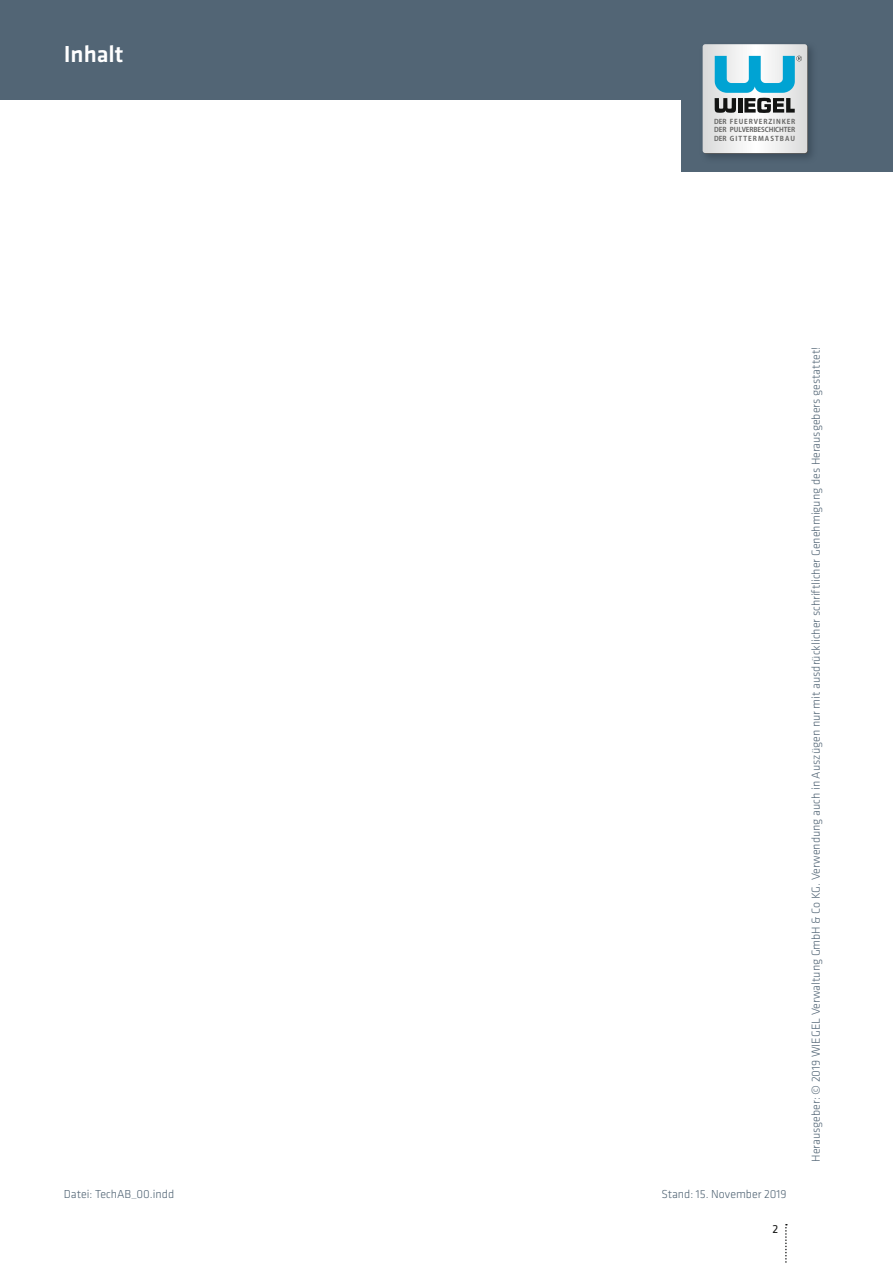
<style>
.page{position:relative;width:893px;height:1263px;background:#fff}
.page>*{position:absolute;margin:0;border:0;box-sizing:border-box;transform-origin:0 0}
.t1{font:500 24px "Klavika";color:#fff}
.t2{font:300 12px "Klavika";color:#526575}
.t3{font:12px "Klavika";color:#131413}
.t4{font:700 6.75px/8.7px "Koz Go Pro";letter-spacing:.06em;color:#686867;text-align:justify}
</style>
<div class="page">
<svg style="left:785px;top:1224px;width:2px;height:39px"></svg>
<div style="left:681px;top:59px;width:212px;height:113px;background:#526575"></div>
<div style="left:0;top:0;width:893px;height:100px;background:#526575"></div>
<div style="left:699px;top:40px;width:119px;height:124px;background:#273644;opacity:.5"></div>
<svg style="left:703px;top:44px;width:104px;height:109px;background:#b9d1d9"></svg>
<h1 class="t1" style="left:64px;top:40px;width:61px">Inhalt</h1>
<p class="t4" style="left:714px;top:118px;width:83px">DER FEUERVERZINKER DER PULVERBESCHICHTER DER GITTERMASTBAU</p>
<p class="t2" style="left:64px;top:1187px;width:112px">Datei: TechAB_00.indd</p>
<p class="t2" style="left:661px;top:1187px;width:127px">Stand: 15. November 2019</p>
<p class="t3" style="left:772px;top:1223px;width:7px">2</p>
<p class="t2" style="left:809px;top:1162px;width:817px;rotate:-90deg">Herausgeber: © 2019 WIEGEL Verwaltung GmbH &amp; Co KG. Verwendung auch in Auszügen nur mit ausdrücklicher schriftlicher Genehmigung des Herausgebers gestattet!</p>
</div>
